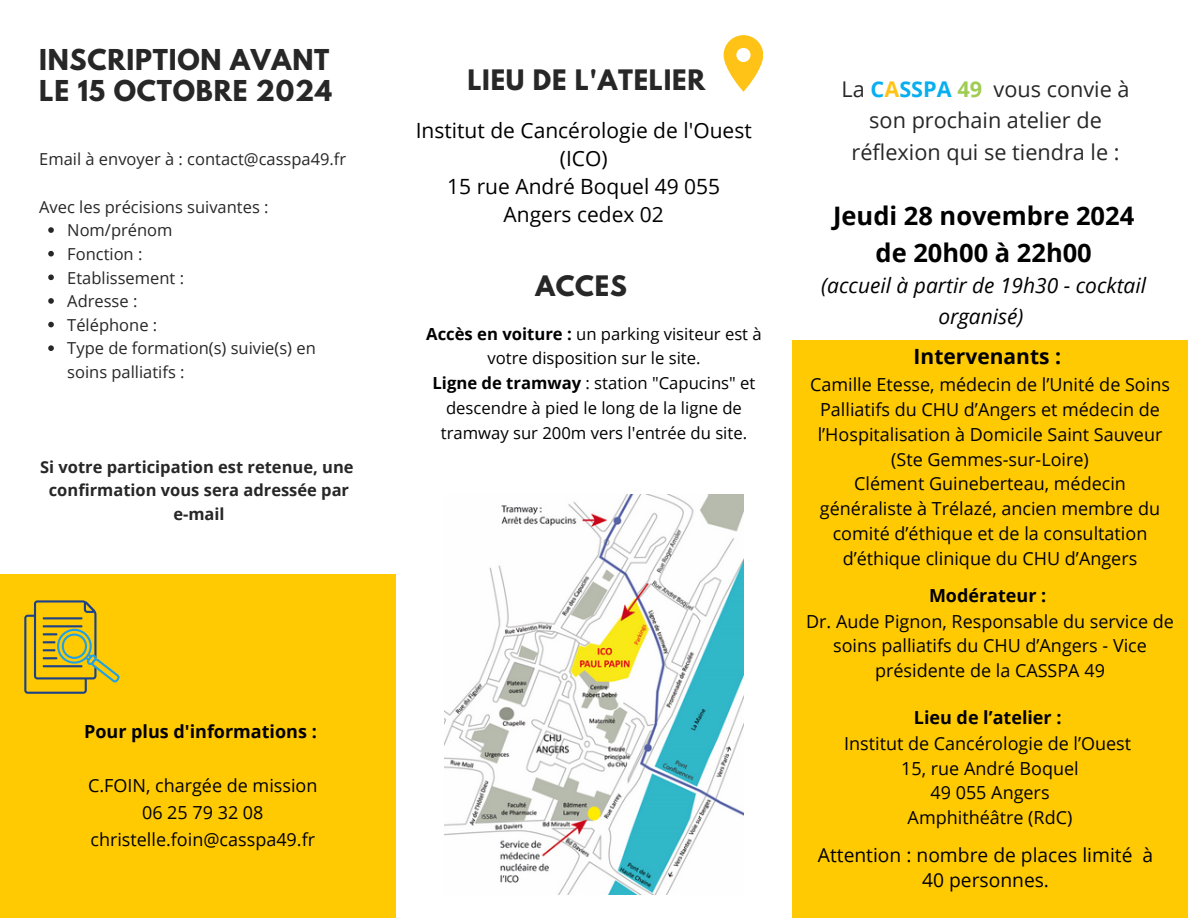
<style>
.page{position:relative;width:1188px;height:918px;background:#fff}
.page>*{position:absolute;margin:0;border:0;box-sizing:border-box;transform-origin:0 0}
.t1{font:700 25.5px/37.2px "Open Sans";color:#000;text-align:center}
.t2{font:700 25.5px/30.3px "League Spartan";letter-spacing:.03em;color:#272727}
.t3{font:700 25.05px "League Spartan";letter-spacing:.03em;color:#272727}
.t4{font:21.75px/31.5px "Open Sans";color:#272727;text-align:center}
.t5{font:21px/28.2px "Open Sans";color:#000;text-align:center}
.t6{font:italic 21px/30.3px "Open Sans";color:#000;text-align:center}
.t7{font:700 21px "Open Sans";color:#000}
.t8{font:19.2px/24.8px "Open Sans";color:#000;text-align:center}
.t9{font:18px/24.8px "Open Sans";color:#000;text-align:center}
.t10{font:700 18px "Open Sans";color:#000}
.t11{font:16.65px/24.8px "Open Sans";color:#000;text-align:center}
.t12{font:16.5px/23.7px "Open Sans";color:#272727}
.t13{font:700 16.5px/23.7px "Open Sans";color:#272727;text-align:center}
.s1{font-weight:700}
.s2{font-weight:700;color:#09aeef}
.s3{font-weight:700;color:#fec316}
.s4{font-weight:700;color:#9fcc53}
</style>
<div class="page">
<div style="left:792px;top:340px;width:396px;height:578px;background:#ffca02"></div>
<div style="left:0;top:575px;width:396px;height:343px;background:#ffca02"></div>
<svg style="left:24px;top:600px;width:96px;height:94px"></svg>
<img style="left:445px;top:495px;width:299px;height:399px">
<svg style="left:724px;top:35px;width:39px;height:56px"></svg>
<svg style="left:48px;top:227px;width:6px;height:6px"></svg>
<svg style="left:48px;top:251px;width:6px;height:6px"></svg>
<svg style="left:48px;top:275px;width:6px;height:5px"></svg>
<svg style="left:48px;top:298px;width:6px;height:6px"></svg>
<svg style="left:48px;top:322px;width:6px;height:5px"></svg>
<svg style="left:48px;top:345px;width:6px;height:6px"></svg>
<p class="t2" style="left:39px;top:48px;width:294px">INSCRIPTION AVANT<br>LE 15 OCTOBRE 2024</p>
<p class="t12" style="left:39px;top:147px;width:309px">Email à envoyer à : contact@casspa49.fr</p>
<p class="t12" style="left:39px;top:194px;width:231px">Avec les précisions suivantes :</p>
<p class="t12" style="left:67px;top:218px;width:107px">Nom/prénom</p>
<p class="t12" style="left:67px;top:242px;width:77px">Fonction :</p>
<p class="t12" style="left:67px;top:265px;width:118px">Etablissement :</p>
<p class="t12" style="left:67px;top:289px;width:72px">Adresse :</p>
<h5 class="t12" style="left:67px;top:313px;width:92px">Téléphone :</h5>
<p class="t12" style="left:67px;top:336px;width:250px">Type de formation(s) suivie(s) en soins palliatifs :</p>
<h3 class="t13" style="left:40px;top:454px;width:315px">Si votre participation est retenue, une confirmation vous sera adressée par e-mail</h3>
<p class="t10" style="left:84px;top:719px;width:234px">Pour plus d'informations :</p>
<h2 class="t9" style="left:88px;top:771px;width:231px;line-height:27px">C.FOIN, chargée de mission<br>06 25 79 32 08 christelle.foin@casspa49.fr</h2>
<p class="t3" style="left:467px;top:67px;width:239px">LIEU DE L'ATELIER</p>
<h2 class="t5" style="left:416px;top:116px;width:337px">Institut de Cancérologie de l'Ouest (ICO)<br>15 rue André Boquel 49 055<br>Angers cedex 02</h2>
<h4 class="t3" style="left:535px;top:274px;width:93px">ACCES</h4>
<h4 class="t11" style="left:426px;top:321px;width:337px"><span class="s1">Accès en voiture :</span> un parking visiteur est à votre disposition sur le site.</h4>
<h4 class="t11" style="left:433px;top:370px;width:324px"><span class="s1">Ligne de tramway</span> : station "Capucins" et descendre à pied le long de la ligne de tramway sur 200m vers l'entrée du site.</h4>
<h4 class="t4" style="left:842px;top:73px;width:289px">La <span class="s2">C</span><span class="s3">A</span><span class="s2">SSPA</span> <span class="s4">49</span> vous convie à son prochain atelier de</h4>
<p class="t4" style="left:852px;top:136px;width:270px">réflexion qui se tiendra le :</p>
<h1 class="t1" style="left:833px;top:196px;width:303px">Jeudi 28 novembre 2024 de 20h00 à 22h00</h1>
<h1 class="t6" style="left:821px;top:270px;width:326px">(accueil à partir de 19h30 - cocktail organisé)</h1>
<h2 class="t7" style="left:914px;top:342px;width:149px">Intervenants :</h2>
<h2 class="t9" style="left:810px;top:372px;width:361px">Camille Etesse, médecin de l’Unité de Soins Palliatifs du CHU d’Angers et médecin de l’Hospitalisation à Domicile Saint Sauveur (Ste Gemmes-sur-Loire)<br>Clément Guineberteau, médecin généraliste à Trélazé, ancien membre du comité d’éthique et de la consultation d’éthique clinique du CHU d’Angers</h2>
<h1 class="t9" style="left:806px;top:583px;width:369px"><span class="s1">Modérateur :<br></span>Dr. Aude Pignon, Responsable du service de soins palliatifs du CHU d’Angers - Vice présidente de la CASSPA 49</h1>
<p class="t9" style="left:844px;top:705px;width:289px"><span class="s1">Lieu de l’atelier :<br></span>Institut de Cancérologie de l’Ouest<br>15, rue André Boquel<br>49 055 Angers<br>Amphithéâtre (RdC)</p>
<p class="t8" style="left:818px;top:842px;width:337px">Attention : nombre de places limité à<br>40 personnes.</p>
</div>
